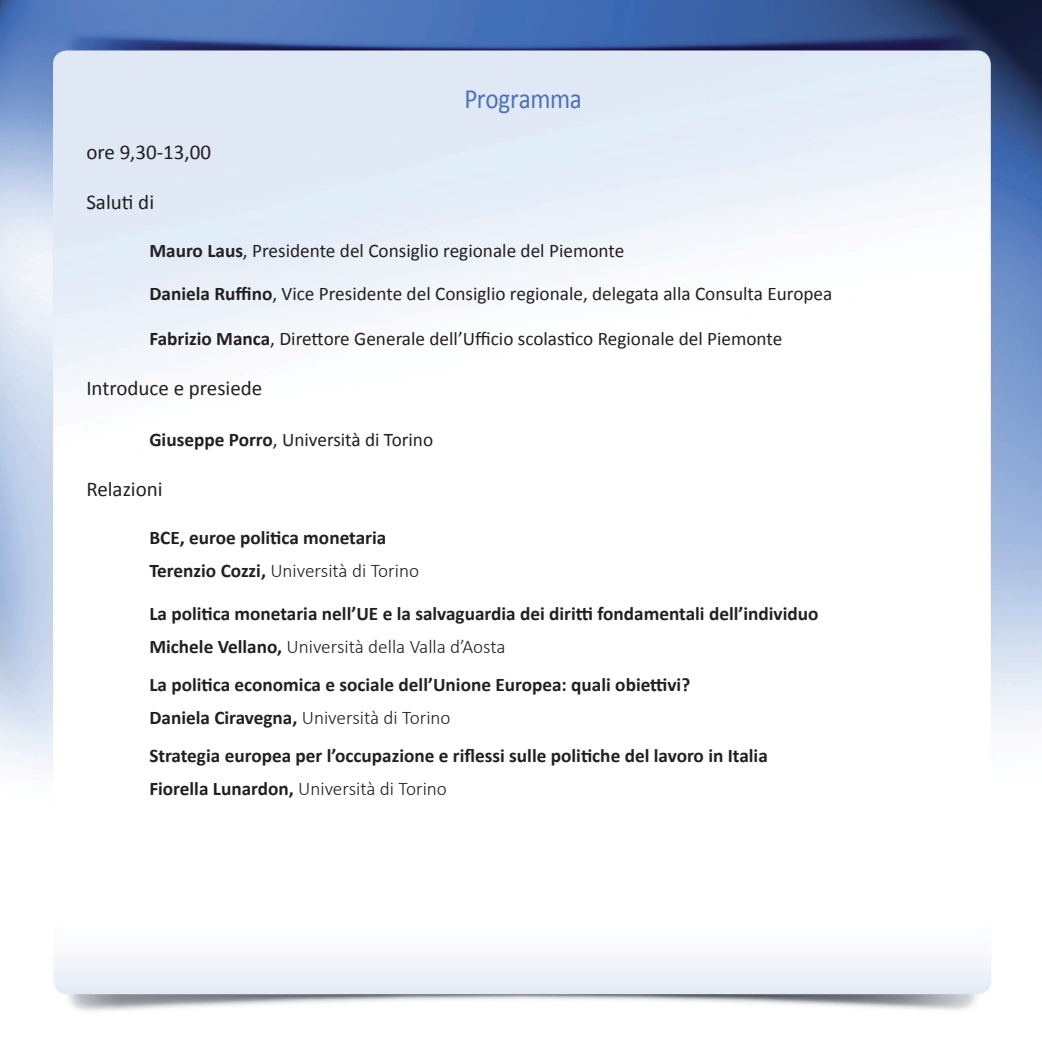
<style>
.page{position:relative;width:1042px;height:1042px;background:#fff}
.page>*{position:absolute;margin:0;border:0;box-sizing:border-box;transform-origin:0 0}
.t1{font:28px "Calibri";letter-spacing:-.015em;color:#4d72b8;scale:.9 1}
.t2{font:21px "Calibri";color:#231f20}
.t3{font:700 19.25px/33.1px "Calibri";color:#231f20}
.t4{font:19.25px "Calibri";color:#231f20}
.s1{font-weight:700}
.s2{font-weight:300}
</style>
<div class="page">
<img style="left:1px;top:1px;width:1041px;height:1010px">
<h1 class="t1" style="left:464px;top:81px;width:132px">Programma</h1>
<p class="t2" style="left:86px;top:138px;width:126px">ore 9,30-13,00</p>
<p class="t2" style="left:86px;top:189px;width:69px">Saluti di</p>
<p class="t4" style="left:149px;top:238px;width:476px"><span class="s1">Mauro Laus</span>, Presidente del Consiglio regionale del Piemonte</p>
<p class="t4" style="left:149px;top:281px;width:684px"><span class="s1">Daniela Ruffino</span>, Vice Presidente del Consiglio regionale, delegata alla Consulta Europea</p>
<p class="t4" style="left:149px;top:326px;width:634px"><span class="s1">Fabrizio Manca</span>, Direttore Generale dell’Ufficio scolastico Regionale del Piemonte</p>
<p class="t2" style="left:86px;top:375px;width:178px">Introduce e presiede</p>
<p class="t4" style="left:149px;top:427px;width:285px"><span class="s1">Giuseppe Porro</span>, Università di Torino</p>
<p class="t2" style="left:86px;top:476px;width:78px">Relazioni</p>
<p class="t3" style="left:149px;top:521px;width:271px">BCE, euroe politica monetaria<br>Terenzio Cozzi, <span class="s2">Università di Torino</span></p>
<p class="t3" style="left:149px;top:597px;width:671px">La politica monetaria nell’UE e la salvaguardia dei diritti fondamentali dell’individuo<br>Michele Vellano, <span class="s2">Università della Valla d’Aosta</span></p>
<p class="t3" style="left:149px;top:668px;width:542px">La politica economica e sociale dell’Unione Europea: quali obiettivi?<br>Daniela Ciravegna, <span class="s2">Università di Torino</span></p>
<p class="t3" style="left:149px;top:739px;width:620px">Strategia europea per l’occupazione e riflessi sulle politiche del lavoro in Italia<br>Fiorella Lunardon, <span class="s2">Università di Torino</span></p>
</div>
